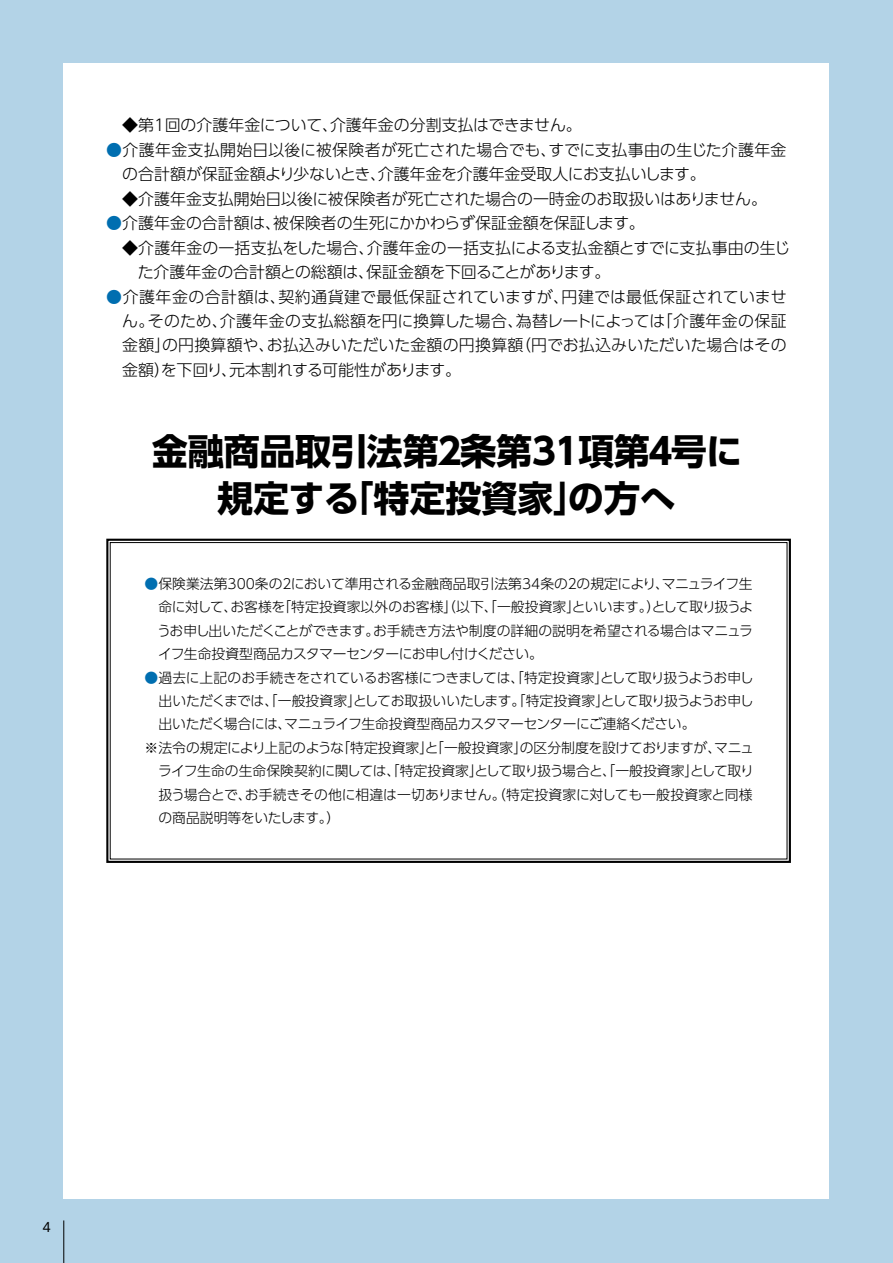
<style>
.page{position:relative;width:893px;height:1263px;background:#b3d3e7}
.page>*{position:absolute;margin:0;border:0;box-sizing:border-box;transform-origin:0 0}
.t1{font:700 36.15px/46.8px "UD Shin Go Pr 6";letter-spacing:-.01em;color:#000;text-align:center}
.t2{font:300 15.9px/24.5px "UD Shin Go Pr 6";color:#000}
.t3{font:300 13.8px/23.4px "UD Shin Go Pr 6";letter-spacing:-.02em;color:#000;text-align:justify}
.t4{font:300 13.8px "UD Shin Go Pr 6";color:#000}
.t5{font:12.75px "UD Shin Go Pr 6";color:#000}
.s1{color:#006eb0}
</style>
<div class="page">
<div style="left:64px;top:64px;width:765px;height:1135px;background:#fff"></div>
<hr style="left:63px;top:1220px;width:1px;height:43px;background:#000">
<svg style="left:106px;top:538px;width:685px;height:325px"></svg>
<p class="t2" style="left:122px;top:113px;width:461px">◆第1回の介護年金について、介護年金の分割支払はできません。</p>
<p class="t2" style="left:122px;top:137px;width:666px;text-indent:-16px"><span class="s1">●</span>介護年金支払開始日以後に被保険者が死亡された場合でも、すでに支払事由の生じた介護年金の合計額が保証金額より少ないとき、介護年金を介護年金受取人にお支払いします。</p>
<p class="t2" style="left:122px;top:186px;width:646px">◆介護年金支払開始日以後に被保険者が死亡された場合の一時金のお取扱いはありません。</p>
<p class="t2" style="left:106px;top:210px;width:540px"><span class="s1">●</span>介護年金の合計額は、被保険者の生死にかかわらず保証金額を保証します。</p>
<p class="t2" style="left:138px;top:235px;width:654px;text-indent:-16px">◆介護年金の一括支払をした場合、介護年金の一括支払による支払金額とすでに支払事由の生じた介護年金の合計額との総額は、保証金額を下回ることがあります。</p>
<p class="t2" style="left:122px;top:284px;width:666px;text-align:justify;text-indent:-16px"><span class="s1">●</span>介護年金の合計額は、契約通貨建で最低保証されていますが、円建では最低保証されていません。そのため、介護年金の支払総額を円に換算した場合、為替レートによっては「介護年金の保証金額」の円換算額や、お払込みいただいた金額の円換算額（円でお払込みいただいた場合はその金額）を下回り、元本割れする可能性があります。</p>
<h1 class="t1" style="left:152px;top:427px;width:592px">金融商品取引法第２条第31項第４号に規定する「特定投資家」の方へ</h1>
<p class="t3" style="left:157px;top:572px;width:597px;text-indent:-13px"><span class="s1">●</span>保険業法第300条の２において準用される金融商品取引法第34条の２の規定により、マニュライフ生命に対して、お客様を「特定投資家以外のお客様」（以下、「一般投資家」といいます。）として取り扱うようお申し出いただくことができます。お手続き方法や制度の詳細の説明を希望される場合はマニュライフ生命投資型商品カスタマーセンターにお申し付けください。</p>
<p class="t3" style="left:145px;top:665px;width:611px"><span class="s1">●</span>過去に上記のお手続きをされているお客様につきましては、「特定投資家」として取り扱うようお申し</p>
<p class="t3" style="left:158px;top:689px;width:597px">出いただくまでは、「一般投資家」としてお取扱いいたします。「特定投資家」として取り扱うようお申し</p>
<p class="t3" style="left:158px;top:712px;width:539px">出いただく場合には、マニュライフ生命投資型商品カスタマーセンターにご連絡ください。</p>
<p class="t3" style="left:145px;top:735px;width:611px">※法令の規定により上記のような「特定投資家」と「一般投資家」の区分制度を設けておりますが、マニュ</p>
<p class="t3" style="left:158px;top:759px;width:597px">ライフ生命の生命保険契約に関しては、「特定投資家」として取り扱う場合と、「一般投資家」として取り</p>
<p class="t4" style="left:158px;top:783px;width:596px">扱う場合とで、お手続きその他に相違は一切ありません。（特定投資家に対しても一般投資家と同様</p>
<p class="t3" style="left:158px;top:805px;width:183px">の商品説明等をいたします。）</p>
<p class="t5" style="left:43px;top:1216px;width:10px">4</p>
</div>
